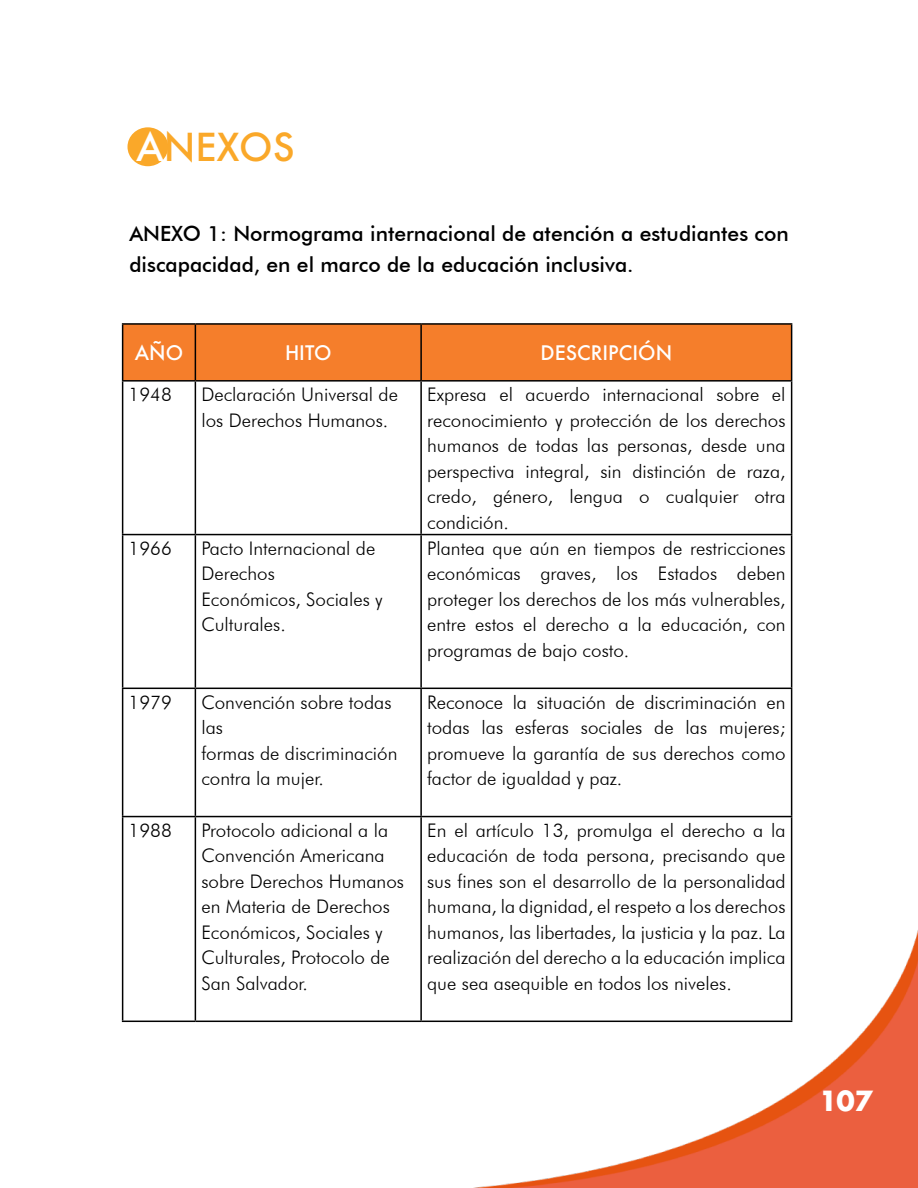
<style>
.page{position:relative;width:918px;height:1188px;background:#fff}
.page>*{position:absolute;margin:0;border:0;box-sizing:border-box;transform-origin:0 0}
.t1{font:500 37.5px "Futura";color:#faa829}
.t2{font:700 27px "Futura";color:#fff}
.t3{font:500 21px/31.5px "Futura BT";color:#000}
.t4{font:500 19.5px "Futura";color:#fff}
.t5{font:300 18.75px/25.5px "Futura BT";color:#000}
.s1{color:#fff}
</style>
<div class="page">
<img style="left:459px;top:543px;width:459px;height:645px">
<div style="left:123px;top:325px;width:668px;height:55px;background:#f57e2b"></div>
<hr style="left:122px;top:323px;width:73px;height:2px;background:#000">
<hr style="left:122px;top:325px;width:1px;height:55px;background:#000">
<hr style="left:195px;top:323px;width:226px;height:2px;background:#000">
<hr style="left:195px;top:325px;width:1px;height:55px;background:#000">
<hr style="left:421px;top:323px;width:371px;height:2px;background:#000">
<hr style="left:420px;top:325px;width:2px;height:55px;background:#000">
<hr style="left:791px;top:325px;width:1px;height:55px;background:#000">
<hr style="left:122px;top:380px;width:73px;height:2px;background:#000">
<hr style="left:122px;top:382px;width:1px;height:152px;background:#000">
<hr style="left:195px;top:380px;width:226px;height:2px;background:#000">
<hr style="left:195px;top:382px;width:1px;height:152px;background:#000">
<hr style="left:421px;top:380px;width:371px;height:2px;background:#000">
<hr style="left:420px;top:382px;width:2px;height:152px;background:#000">
<hr style="left:791px;top:382px;width:1px;height:152px;background:#000">
<hr style="left:122px;top:534px;width:73px;height:1px;background:#000">
<hr style="left:122px;top:535px;width:1px;height:153px;background:#000">
<hr style="left:195px;top:534px;width:226px;height:1px;background:#000">
<hr style="left:195px;top:535px;width:1px;height:153px;background:#000">
<hr style="left:421px;top:534px;width:371px;height:1px;background:#000">
<hr style="left:420px;top:535px;width:2px;height:153px;background:#000">
<hr style="left:791px;top:535px;width:1px;height:153px;background:#000">
<hr style="left:122px;top:688px;width:73px;height:1px;background:#000">
<hr style="left:122px;top:689px;width:1px;height:127px;background:#000">
<hr style="left:195px;top:688px;width:226px;height:1px;background:#000">
<hr style="left:195px;top:689px;width:1px;height:127px;background:#000">
<hr style="left:421px;top:688px;width:371px;height:1px;background:#000">
<hr style="left:420px;top:689px;width:2px;height:127px;background:#000">
<hr style="left:791px;top:689px;width:1px;height:127px;background:#000">
<hr style="left:122px;top:816px;width:73px;height:1px;background:#000">
<hr style="left:122px;top:817px;width:1px;height:204px;background:#000">
<hr style="left:195px;top:816px;width:226px;height:1px;background:#000">
<hr style="left:195px;top:817px;width:1px;height:204px;background:#000">
<hr style="left:421px;top:816px;width:371px;height:1px;background:#000">
<hr style="left:420px;top:817px;width:2px;height:204px;background:#000">
<hr style="left:791px;top:817px;width:1px;height:204px;background:#000">
<hr style="left:122px;top:1021px;width:73px;height:1px;background:#000">
<hr style="left:195px;top:1021px;width:226px;height:1px;background:#000">
<hr style="left:421px;top:1021px;width:371px;height:1px;background:#000">
<div style="left:128px;top:127px;width:40px;height:39px;background:#faa829;border-radius:50%"></div>
<h1 class="t1" style="left:136px;top:121px;width:160px"><span class="s1">A</span>NEXOS</h1>
<p class="t3" style="left:129px;top:218px;width:661px">ANEXO 1: Normograma internacional de atención a estudiantes con discapacidad, en el marco de la educación inclusiva.</p>
<p class="t4" style="left:135px;top:340px;width:50px">AÑO</p>
<p class="t4" style="left:285px;top:340px;width:48px">HITO</p>
<p class="t4" style="left:541px;top:340px;width:133px">DESCRIPCIÓN</p>
<p class="t5" style="left:129px;top:382px;width:45px">1948</p>
<p class="t5" style="left:201px;top:382px;width:198px">Declaración Universal de los Derechos Humanos.</p>
<p class="t5" style="left:427px;top:382px;width:360px;text-align:justify">Expresa el acuerdo internacional sobre el reconocimiento y protección de los derechos humanos de todas las personas, desde una perspectiva integral, sin distinción de raza, credo, género, lengua o cualquier otra condición.</p>
<p class="t5" style="left:129px;top:535px;width:45px">1966</p>
<p class="t5" style="left:201px;top:535px;width:183px">Pacto Internacional de<br>Derechos<br>Económicos, Sociales y<br>Culturales.</p>
<p class="t5" style="left:427px;top:535px;width:360px;text-align:justify">Plantea que aún en tiempos de restricciones económicas graves, los Estados deben proteger los derechos de los más vulnerables, entre estos el derecho a la educación, con programas de bajo costo.</p>
<p class="t5" style="left:129px;top:689px;width:45px">1979</p>
<p class="t5" style="left:201px;top:689px;width:198px">Convención sobre todas las<br>formas de discriminación contra la mujer.</p>
<p class="t5" style="left:427px;top:689px;width:360px;text-align:justify">Reconoce la situación de discriminación en todas las esferas sociales de las mujeres; promueve la garantía de sus derechos como factor de igualdad y paz.</p>
<p class="t5" style="left:129px;top:817px;width:45px">1988</p>
<p class="t5" style="left:201px;top:817px;width:204px">Protocolo adicional a la<br>Convención Americana sobre Derechos Humanos en Materia de Derechos<br>Económicos, Sociales y<br>Culturales, Protocolo de<br>San Salvador.</p>
<p class="t5" style="left:427px;top:817px;width:360px;text-align:justify">En el artículo 13, promulga el derecho a la educación de toda persona, precisando que sus fines son el desarrollo de la personalidad humana, la dignidad, el respeto a los derechos humanos, las libertades, la justicia y la paz. La realización del derecho a la educación implica que sea asequible en todos los niveles.</p>
<h2 class="t2" style="left:819px;top:1082px;width:55px">107</h2>
</div>
